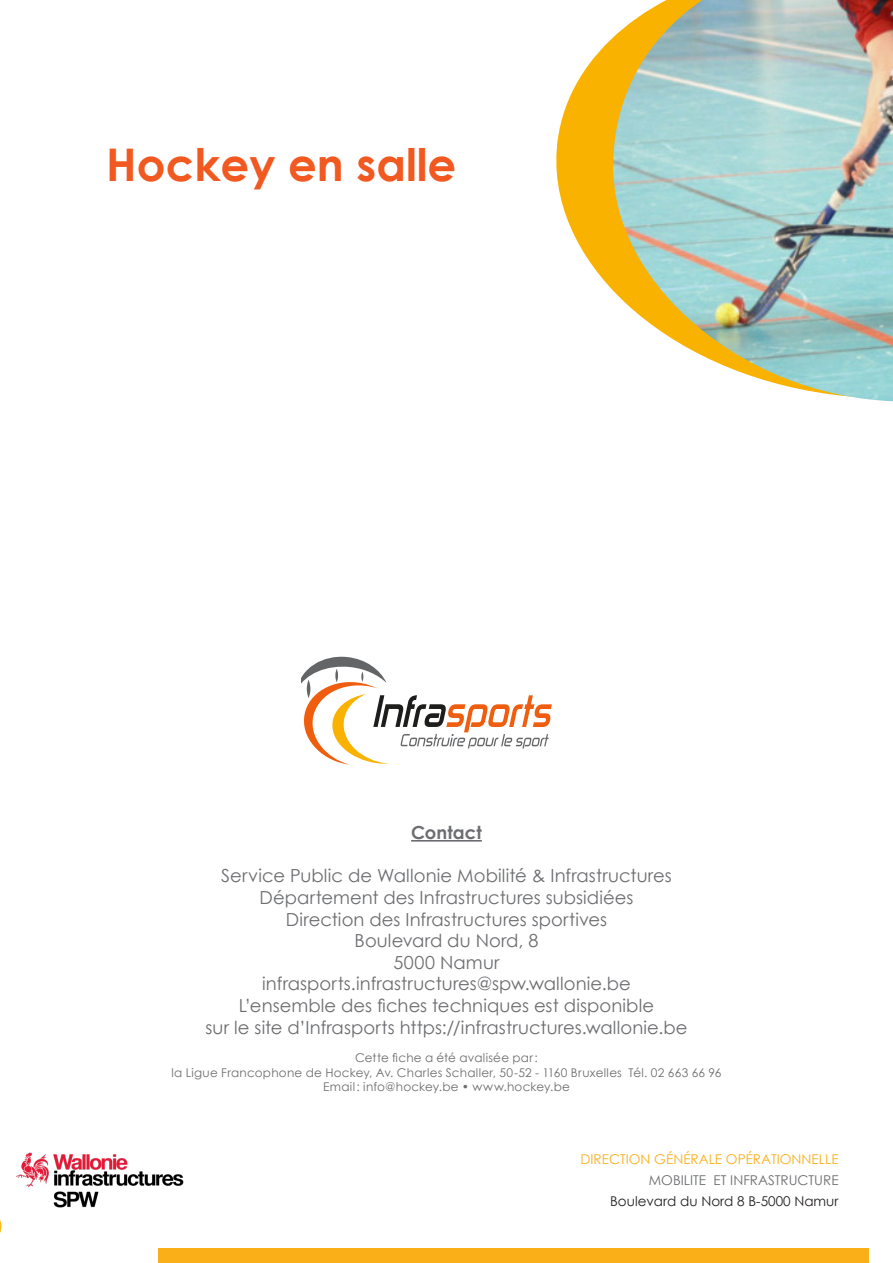
<style>
.page{position:relative;width:893px;height:1263px;background:#fff}
.page>*{position:absolute;margin:0;border:0;box-sizing:border-box;transform-origin:0 0}
.t1{font:700 45px "Century Gothic";color:#f15921}
.t2{font:18px "Century Gothic";letter-spacing:.005em;color:#6c6d70}
.t3{font:700 18px "Century Gothic";letter-spacing:.005em;color:#6c6d70}
.t4{font:13.5px "Century Gothic";color:#faaf18}
.t5{font:13.5px "Century Gothic";color:#231f20}
.t6{font:13.5px "Century Gothic";color:#6c6d70}
.t7{font:12px "Century Gothic";letter-spacing:.02em;color:#6c6d70}
</style>
<div class="page">
<svg style="left:0;top:1220px;width:1px;height:13px"></svg>
<hr style="left:411px;top:840px;width:71px;height:1px;background:#6c6d70">
<div style="left:159px;top:1248px;width:710px;height:15px;background:#faaf18"></div>
<svg style="left:556px;top:37px;width:57px;height:254px;fill:#f9b200"></svg>
<svg style="left:302px;top:656px;width:250px;height:109px"></svg>
<img style="left:613px;top:0;width:280px;height:401px">
<img style="left:16px;top:1152px;width:168px;height:56px">
<p class="t1" style="left:106px;top:131px;width:352px">Hockey en salle</p>
<p class="t3" style="left:411px;top:819px;width:72px">Contact</p>
<p class="t2" style="left:221px;top:863px;width:452px">Service Public de Wallonie Mobilité &amp; Infrastructures</p>
<p class="t2" style="left:260px;top:885px;width:375px">Département des Infrastructures subsidiées</p>
<p class="t2" style="left:286px;top:906px;width:323px">Direction des Infrastructures sportives</p>
<p class="t2" style="left:355px;top:928px;width:185px">Boulevard du Nord, 8</p>
<p class="t2" style="left:393px;top:950px;width:108px">5000 Namur</p>
<p class="t2" style="left:262px;top:971px;width:370px">infrasports.infrastructures@spw.wallonie.be</p>
<p class="t2" style="left:239px;top:993px;width:417px">L’ensemble des fiches techniques est disponible</p>
<p class="t2" style="left:205px;top:1014px;width:484px">sur le site d’Infrasports https://infrastructures.wallonie.be</p>
<p class="t7" style="left:355px;top:1050px;width:184px">Cette fiche a été avalisée par:</p>
<p class="t7" style="left:171px;top:1064px;width:552px">la Ligue Francophone de Hockey, Av. Charles Schaller, 50-52 - 1160 Bruxelles Tél. 02 663 66 96</p>
<p class="t7" style="left:323px;top:1078px;width:248px">Email: info@hockey.be • www.hockey.be</p>
<p class="t4" style="left:581px;top:1150px;width:259px">DIRECTION GÉNÉRALE OPÉRATIONNELLE</p>
<p class="t6" style="left:649px;top:1171px;width:191px">MOBILITE ET INFRASTRUCTURE</p>
<p class="t5" style="left:610px;top:1192px;width:230px">Boulevard du Nord 8 B-5000 Namur</p>
</div>
